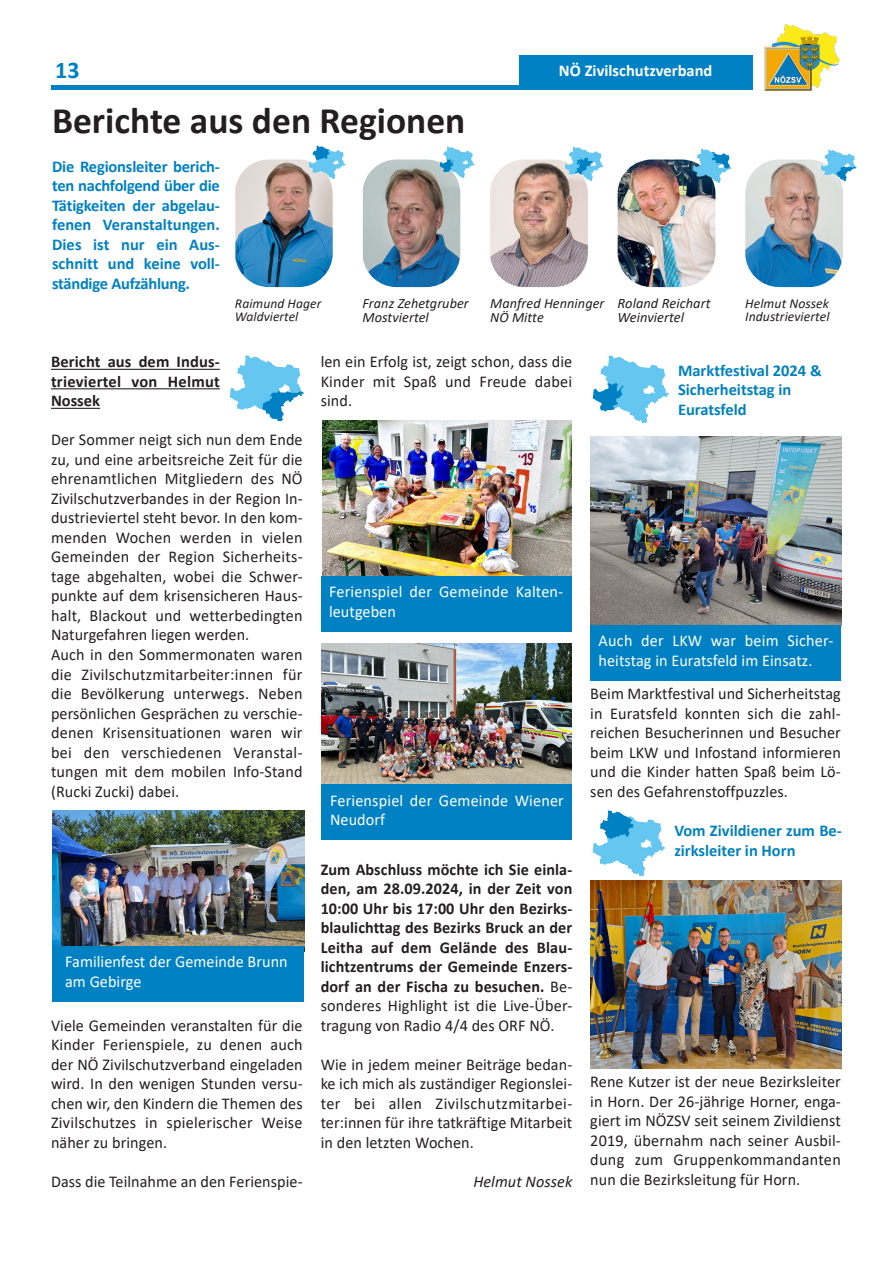
<style>
.page{position:relative;width:893px;height:1263px;background:#fff}
.page>*{position:absolute;margin:0;border:0;box-sizing:border-box;transform-origin:0 0}
.t1{font:700 37.5px "Calibri";color:#231f20}
.t2{font:700 24px "Calibri";color:#0081c4}
.t3{font:16.5px/19.5px "Calibri";letter-spacing:.005em;color:#231f20;text-align:justify}
.t4{font:700 16.5px/19.5px "Calibri";letter-spacing:.01em;color:#231f20;text-align:justify}
.t5{font:16.5px/19.5px "Calibri";letter-spacing:.005em;color:#fff}
.t6{font:700 16.5px/19.5px "Calibri";letter-spacing:-.005em;color:#0081c4;text-align:justify}
.t7{font:700 16.5px/19.5px "Calibri";color:#0081c0}
.t8{font:700 16.5px "Calibri";color:#fff}
.t9{font:italic 16.5px "Calibri";letter-spacing:.005em;color:#231f20}
.t10{font:italic 14.4px "Calibri";letter-spacing:.005em;color:#231f20}
.Body10{font:italic 14.25px "Calibri";letter-spacing:.005em;color:#231f20}
.t11{font:italic 13.65px "Calibri";letter-spacing:.005em;color:#231f20}
.t12{font:italic 13.5px "Calibri";letter-spacing:.005em;color:#231f20}
.s1{font-weight:400}
</style>
<div class="page">
<img style="left:745px;top:159px;width:98px;height:128px">
<img style="left:490px;top:159px;width:98px;height:128px">
<img style="left:235px;top:159px;width:98px;height:128px">
<img style="left:618px;top:159px;width:97px;height:128px">
<img style="left:363px;top:159px;width:97px;height:128px">
<img style="left:309px;top:146px;width:37px;height:32px">
<img style="left:821px;top:150px;width:35px;height:31px">
<img style="left:440px;top:147px;width:34px;height:30px">
<img style="left:564px;top:147px;width:39px;height:34px">
<img style="left:693px;top:148px;width:38px;height:34px">
<hr style="left:51px;top:369px;width:169px;height:1px;background:#231f20">
<hr style="left:51px;top:388px;width:169px;height:1px;background:#231f20">
<hr style="left:51px;top:408px;width:49px;height:1px;background:#231f20">
<img style="left:229px;top:355px;width:75px;height:66px">
<img style="left:590px;top:437px;width:251px;height:188px">
<div style="left:590px;top:625px;width:251px;height:55px;background:#0081c4"></div>
<img style="left:322px;top:421px;width:250px;height:155px">
<div style="left:322px;top:576px;width:250px;height:55px;background:#0081c4"></div>
<img style="left:322px;top:644px;width:250px;height:141px">
<div style="left:322px;top:785px;width:250px;height:55px;background:#0081c4"></div>
<img style="left:53px;top:810px;width:251px;height:136px">
<div style="left:53px;top:946px;width:251px;height:55px;background:#0081c4"></div>
<img style="left:590px;top:881px;width:251px;height:184px">
<img style="left:592px;top:810px;width:72px;height:65px">
<img style="left:592px;top:355px;width:76px;height:68px">
<div style="left:580px;top:677px;width:271px;height:133px;background:#fff"></div>
<div style="left:519px;top:56px;width:234px;height:33px;background:#0081c4"></div>
<img style="left:764px;top:24px;width:76px;height:67px">
<hr style="left:51px;top:85px;width:702px;height:4px;background:#0081c4">
<h2 class="t2" style="left:55px;top:53px;width:26px">13</h2>
<p class="t8" style="left:559px;top:59px;width:155px">NÖ Zivilschutzverband</p>
<p class="t1" style="left:52px;top:95px;width:415px">Berichte aus den Regionen</p>
<p class="t6" style="left:52px;top:156px;width:169px">Die Regionsleiter berich&shy;ten nachfolgend über die Tätigkeiten der abgelau&shy;fenen Veranstaltungen.<br>Dies ist nur ein Aus&shy;schnitt und keine voll&shy;ständige Aufzählung.</p>
<p class="t12" style="left:235px;top:294px;width:88px">Raimund Hager</p>
<p class="t12" style="left:235px;top:307px;width:65px">Waldviertel</p>
<p class="Body10" style="left:362px;top:294px;width:108px">Franz Zehetgruber</p>
<p class="Body10" style="left:362px;top:307px;width:68px">Mostviertel</p>
<p class="Body10" style="left:490px;top:294px;width:116px">Manfred Henninger</p>
<p class="Body10" style="left:490px;top:307px;width:55px">NÖ Mitte</p>
<p class="t10" style="left:618px;top:294px;width:94px">Roland Reichart</p>
<p class="t10" style="left:618px;top:307px;width:68px">Weinviertel</p>
<p class="t11" style="left:745px;top:294px;width:85px">Helmut Nossek</p>
<p class="t11" style="left:745px;top:307px;width:86px">Industrieviertel</p>
<p class="t4" style="left:51px;top:352px;width:170px">Bericht aus dem Indus&shy;trieviertel von Helmut Nossek</p>
<p class="t3" style="left:51px;top:430px;width:253px">Der Sommer neigt sich nun dem Ende zu, und eine arbeitsreiche Zeit für die ehrenamtlichen Mitgliedern des NÖ Zivilschutzverbandes in der Region In&shy;dustrieviertel steht bevor. In den kom&shy;menden Wochen werden in vielen Gemeinden der Region Sicherheits&shy;tage abgehalten, wobei die Schwer&shy;punkte auf dem krisensicheren Haus&shy;halt, Blackout und wetterbedingten Naturgefahren liegen werden.</p>
<p class="t3" style="left:51px;top:644px;width:253px">Auch in den Sommermonaten waren die Zivilschutzmitarbeiter:innen für die Bevölkerung unterwegs. Neben persönlichen Gesprächen zu verschie&shy;denen Krisensituationen waren wir bei den verschiedenen Veranstal&shy;tungen mit dem mobilen Info-Stand (Rucki Zucki) dabei.</p>
<p class="t5" style="left:65px;top:952px;width:224px">Familienfest der Gemeinde Brunn</p>
<p class="t5" style="left:65px;top:971px;width:78px">am Gebirge</p>
<p class="t3" style="left:51px;top:1015px;width:253px">Viele Gemeinden veranstalten für die Kinder Ferienspiele, zu denen auch der NÖ Zivilschutzverband eingeladen wird. In den wenigen Stunden versu&shy;chen wir, den Kindern die Themen des Zivilschutzes in spielerischer Weise näher zu bringen.</p>
<p class="t3" style="left:51px;top:1171px;width:253px">Dass die Teilnahme an den Ferienspie-</p>
<p class="t3" style="left:321px;top:352px;width:253px">len ein Erfolg ist, zeigt schon, dass die Kinder mit Spaß und Freude dabei sind.</p>
<p class="t7" style="left:678px;top:360px;width:145px">Marktfestival 2024 &amp;<br>Sicherheitstag in</p>
<p class="t7" style="left:678px;top:399px;width:70px">Euratsfeld</p>
<p class="t5" style="left:329px;top:582px;width:236px">Ferienspiel der Gemeinde Kalten&shy;leutgeben</p>
<p class="t5" style="left:330px;top:790px;width:235px">Ferienspiel der Gemeinde Wiener<br>Neudorf</p>
<p class="t4" style="left:321px;top:859px;width:253px">Zum Abschluss möchte ich Sie einla&shy;den, am 28.09.2024, in der Zeit von 10:00 Uhr bis 17:00 Uhr den Bezirks&shy;blaulichttag des Bezirks Bruck an der Leitha auf dem Gelände des Blau&shy;lichtzentrums der Gemeinde Enzers&shy;dorf an der Fischa zu besuchen. <span class="s1">Be&shy;sonderes Highlight ist die Live-Über&shy;tragung von Radio 4/4 des ORF NÖ.</span></p>
<p class="t3" style="left:321px;top:1054px;width:253px">Wie in jedem meiner Beiträge bedan&shy;ke ich mich als zuständiger Regionslei&shy;ter bei allen Zivilschutzmitarbei&shy;ter:innen für ihre tatkräftige Mitarbeit in den letzten Wochen.</p>
<p class="t9" style="left:473px;top:1169px;width:100px">Helmut Nossek</p>
<p class="t5" style="left:599px;top:631px;width:236px">Auch der LKW war beim Sicher&shy;heitstag in Euratsfeld im Einsatz.</p>
<p class="t3" style="left:590px;top:684px;width:252px">Beim Marktfestival und Sicherheitstag in Euratsfeld konnten sich die zahl&shy;reichen Besucherinnen und Besucher beim LKW und Infostand informieren und die Kinder hatten Spaß beim Lö&shy;sen des Gefahrenstoffpuzzles.</p>
<p class="t7" style="left:674px;top:821px;width:169px">Vom Zivildiener zum Be&shy;zirksleiter in Horn</p>
<p class="t3" style="left:590px;top:1071px;width:252px">Rene Kutzer ist der neue Bezirksleiter in Horn. Der 26-jährige Horner, enga&shy;giert im NÖZSV seit seinem Zivildienst 2019, übernahm nach seiner Ausbil&shy;dung zum Gruppenkommandanten nun die Bezirksleitung für Horn.</p>
</div>
